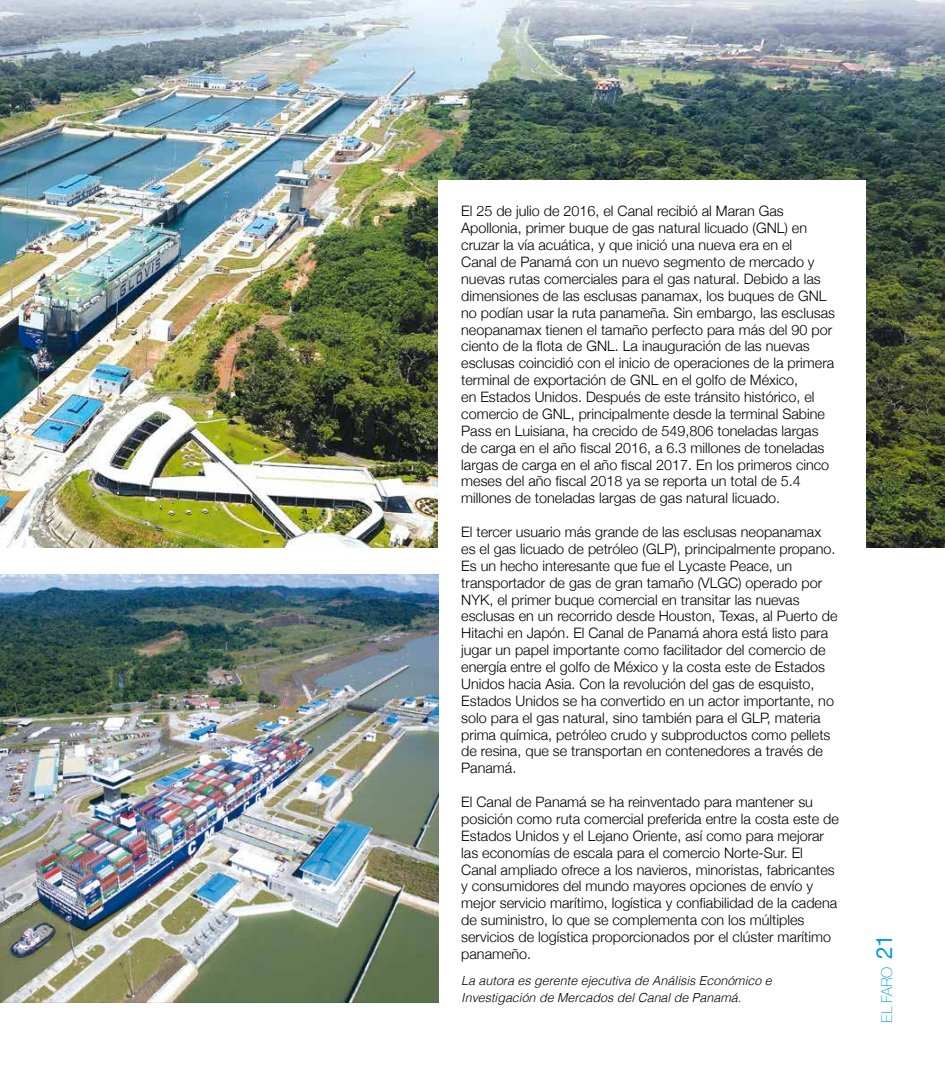
<style>
.page{position:relative;width:945px;height:1080px;background:#fff}
.page>*{position:absolute;margin:0;border:0;box-sizing:border-box;transform-origin:0 0}
.t1{font:100 15px "Helvetica Neue";color:#009cdf}
.t2{font:300 14.38px/16.9px "Helvetica Neue";color:#000}
.t3{font:italic 300 12.5px/16.9px "Helvetica";color:#000}
.s1{font-weight:400;font-size:22.5px}
</style>
<div class="page">
<img style="left:0;top:0;width:945px;height:547px">
<div style="left:439px;top:180px;width:427px;height:382px;background:#fff"></div>
<img style="left:0;top:575px;width:439px;height:427px">
<p class="t2" style="left:461px;top:202px;width:375px">El 25 de julio de 2016, el Canal recibió al Maran Gas Apollonia, primer buque de gas natural licuado (GNL) en cruzar la vía acuática, y que inició una nueva era en el<br>Canal de Panamá con un nuevo segmento de mercado y nuevas rutas comerciales para el gas natural. Debido a las dimensiones de las esclusas panamax, los buques de GNL no podían usar la ruta panameña. Sin embargo, las esclusas neopanamax tienen el tamaño perfecto para más del 90 por ciento de la flota de GNL. La inauguración de las nuevas esclusas coincidió con el inicio de operaciones de la primera terminal de exportación de GNL en el golfo de México,<br>en Estados Unidos. Después de este tránsito histórico, el comercio de GNL, principalmente desde la terminal Sabine Pass en Luisiana, ha crecido de 549,806 toneladas largas de carga en el año fiscal 2016, a 6.3 millones de toneladas largas de carga en el año fiscal 2017. En los primeros cinco meses del año fiscal 2018 ya se reporta un total de 5.4 millones de toneladas largas de gas natural licuado.</p>
<p class="t2" style="left:461px;top:522px;width:378px">El tercer usuario más grande de las esclusas neopanamax es el gas licuado de petróleo (GLP), principalmente propano.<br>Es un hecho interesante que fue el Lycaste Peace, un transportador de gas de gran tamaño (VLGC) operado por NYK, el primer buque comercial en transitar las nuevas esclusas en un recorrido desde Houston, Texas, al Puerto de Hitachi en Japón. El Canal de Panamá ahora está listo para jugar un papel importante como facilitador del comercio de energía entre el golfo de México y la costa este de Estados Unidos hacia Asia. Con la revolución del gas de esquisto, Estados Unidos se ha convertido en un actor importante, no solo para el gas natural, sino también para el GLP, materia prima química, petróleo crudo y subproductos como pellets de resina, que se transportan en contenedores a través de Panamá.</p>
<p class="t2" style="left:461px;top:792px;width:379px">El Canal de Panamá se ha reinventado para mantener su posición como ruta comercial preferida entre la costa este de Estados Unidos y el Lejano Oriente, así como para mejorar las economías de escala para el comercio Norte-Sur. El Canal ampliado ofrece a los navieros, minoristas, fabricantes y consumidores del mundo mayores opciones de envío y mejor servicio marítimo, logística y confiabilidad de la cadena de suministro, lo que se complementa con los múltiples servicios de logística proporcionados por el clúster marítimo panameño.</p>
<p class="t3" style="left:461px;top:972px;width:312px">La autora es gerente ejecutiva de Análisis Económico e<br>Investigación de Mercados del Canal de Panamá.</p>
<p class="t1" style="left:875px;top:1023px;width:90px;rotate:-90deg">EL FARO <span class="s1">21</span></p>
</div>
